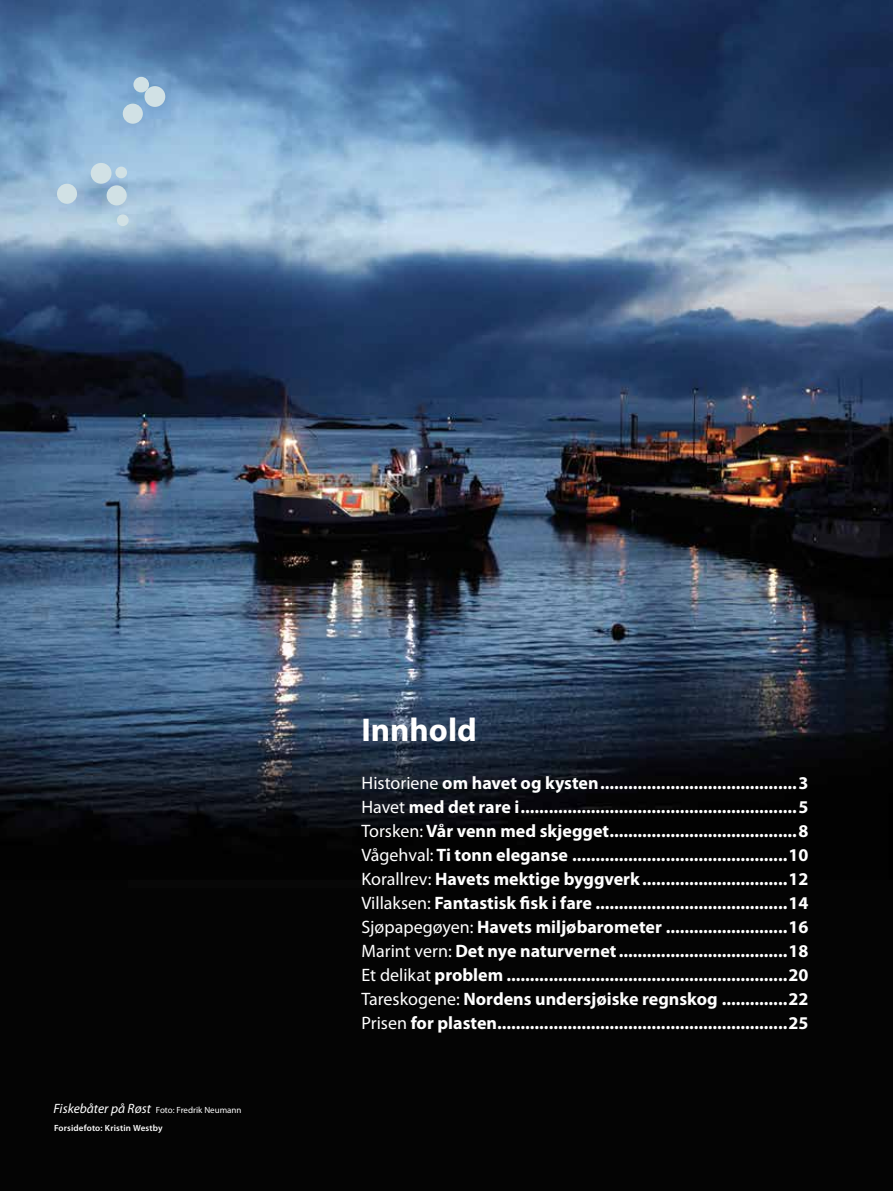
<style>
.page{position:relative;width:893px;height:1191px;background:#fff}
.page>*{position:absolute;margin:0;border:0;box-sizing:border-box;transform-origin:0 0}
.t1{font:700 33px "Myriad Pro";color:#fff}
.t2{font:700 18px/24px "Myriad Pro";color:#fff;text-align:justify}
.t3{font:9px "Myriad Pro";color:#fff}
.t4{font:600 9px "Myriad Pro";letter-spacing:.02em;color:#fff}
.s1{font-style:italic;font-size:13.5px}
.s2{font-weight:400}
</style>
<div class="page">
<img style="left:0;top:0;width:893px;height:1191px">
<div style="left:115px;top:167px;width:12px;height:11px;background:#d1e1e5;border-radius:50%"></div>
<div style="left:107px;top:185px;width:20px;height:20px;background:#d1e1e5;border-radius:50%"></div>
<div style="left:91px;top:163px;width:21px;height:21px;background:#d1e1e5;border-radius:50%"></div>
<div style="left:145px;top:86px;width:20px;height:21px;background:#d1e1e5;border-radius:50%"></div>
<div style="left:123px;top:104px;width:20px;height:20px;background:#d1e1e5;border-radius:50%"></div>
<div style="left:57px;top:184px;width:20px;height:20px;background:#d1e1e5;border-radius:50%"></div>
<div style="left:133px;top:77px;width:16px;height:15px;background:#d1e1e5;border-radius:50%"></div>
<div style="left:117px;top:214px;width:12px;height:12px;background:#d1e1e5;border-radius:50%"></div>
<p class="t3" style="left:54px;top:1104px;width:189px"><span class="s1">Fiskebåter på Røst</span> Foto: Fredrik Neumann</p>
<p class="t4" style="left:54px;top:1121px;width:110px">Forsidefoto: Kristin Westby</p>
<h1 class="t1" style="left:361px;top:708px;width:117px">Innhold</h1>
<p class="t2" style="left:361px;top:770px;width:448px"><span class="s2">Historiene</span> om havet og kysten..........................................3<br><span class="s2">Havet</span> med det rare i...........................................................5<br><span class="s2">Torsken:</span> Vår venn med skjegget........................................8<br><span class="s2">Vågehval:</span> Ti tonn eleganse ..............................................10<br><span class="s2">Korallrev:</span> Havets mektige byggverk...............................12<br><span class="s2">Villaksen:</span> Fantastisk fisk i fare .........................................14<br><span class="s2">Sjøpapegøyen:</span> Havets miljøbarometer ..........................16<br><span class="s2">Marint vern:</span> Det nye naturvernet....................................18<br><span class="s2">Et delikat</span> problem ............................................................20<br><span class="s2">Tareskogene:</span> Nordens undersjøiske regnskog ..............22<br><span class="s2">Prisen</span> for plasten..............................................................25</p>
</div>
